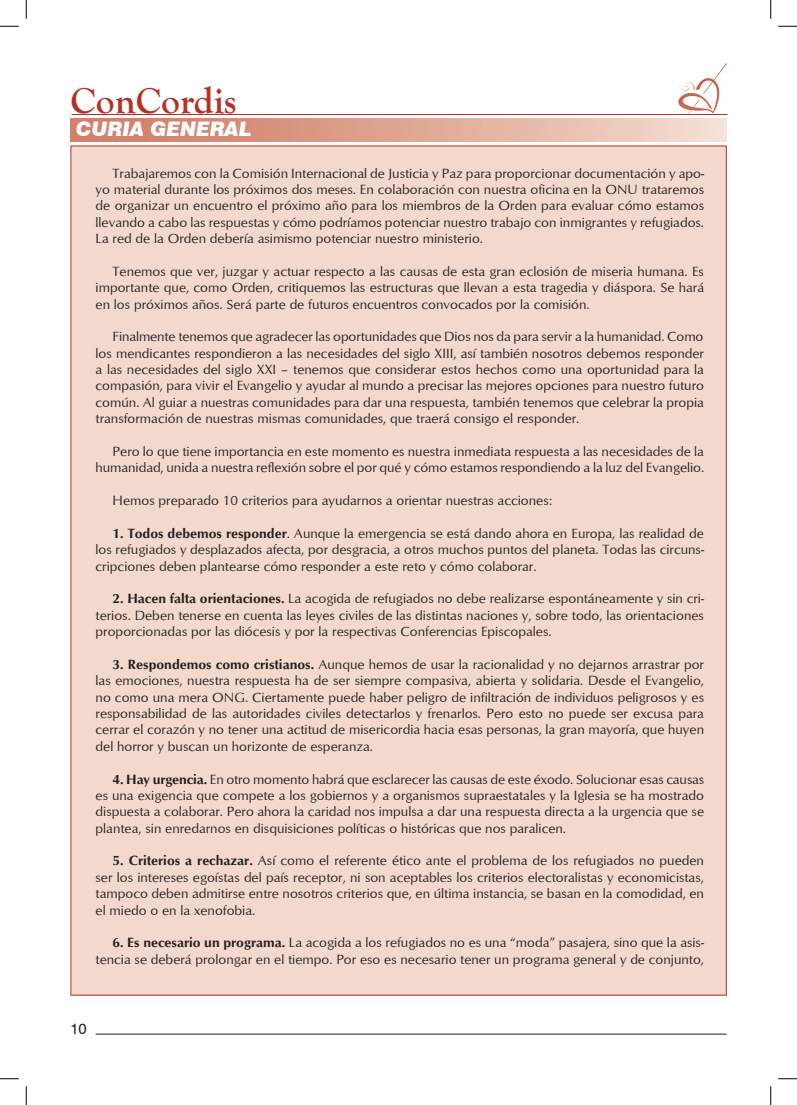
<style>
.page{position:relative;width:797px;height:1105px;background:#fff}
.page>*{position:absolute;margin:0;border:0;box-sizing:border-box;transform-origin:0 0}
.t1{font:700 37.5px "Goudy Old Style T";color:#b23326}
.Subtítulo_1{font:italic 900 20px "Swiss 721 BT";color:#fff}
.t2{font:15px "Swiss 721 BT";color:#231f20}
.GENERAL_11_13_1{font:13.75px/16.4px "Optimum";color:#231f20;text-align:justify}
.s1{font-weight:700}
</style>
<div class="page">
<hr style="left:72px;top:114px;width:655px;height:1px;background:#b23326">
<img style="left:678px;top:63px;width:49px;height:51px">
<hr style="left:96px;top:1034px;width:630px;height:1px;background:#231f20">
<div style="left:71px;top:146px;width:655px;height:849px;background:#f3d8cd"></div>
<svg style="left:0;top:25px;width:19px;height:2px"></svg>
<svg style="left:778px;top:25px;width:19px;height:2px"></svg>
<svg style="left:0;top:1078px;width:19px;height:1px"></svg>
<svg style="left:778px;top:1078px;width:19px;height:1px"></svg>
<svg style="left:25px;top:0;width:2px;height:19px"></svg>
<svg style="left:25px;top:1086px;width:2px;height:19px"></svg>
<svg style="left:770px;top:0;width:1px;height:19px"></svg>
<svg style="left:770px;top:1086px;width:1px;height:19px"></svg>
<p class="t1" style="left:71px;top:80px;width:168px">ConCordis</p>
<p class="Subtítulo_1" style="left:76px;top:117px;width:177px">CURIA GENERAL</p>
<p class="GENERAL_11_13_1" style="left:96px;top:164px;width:610px;text-indent:17px">Trabajaremos con la Comisión Internacional de Justicia y Paz para proporcionar documentación y apo&shy;yo material durante los próximos dos meses. En colaboración con nuestra oficina en la ONU trataremos de organizar un encuentro el próximo año para los miembros de la Orden para evaluar cómo estamos llevando a cabo las respuestas y cómo podríamos potenciar nuestro trabajo con inmigrantes y refugiados.<br>La red de la Orden debería asimismo potenciar nuestro ministerio.</p>
<p class="GENERAL_11_13_1" style="left:96px;top:263px;width:610px;text-indent:17px">Tenemos que ver, juzgar y actuar respecto a las causas de esta gran eclosión de miseria humana. Es importante que, como Orden, critiquemos las estructuras que llevan a esta tragedia y diáspora. Se hará en los próximos años. Será parte de futuros encuentros convocados por la comisión.</p>
<p class="GENERAL_11_13_1" style="left:96px;top:328px;width:610px;text-indent:17px">Finalmente tenemos que agradecer las oportunidades que Dios nos da para servir a la humanidad. Como los mendicantes respondieron a las necesidades del siglo XIII, así también nosotros debemos responder a las necesidades del siglo XXI – tenemos que considerar estos hechos como una oportunidad para la compasión, para vivir el Evangelio y ayudar al mundo a precisar las mejores opciones para nuestro futuro común. Al guiar a nuestras comunidades para dar una respuesta, también tenemos que celebrar la propia transformación de nuestras mismas comunidades, que traerá consigo el responder.</p>
<p class="GENERAL_11_13_1" style="left:96px;top:443px;width:610px;text-align:right">Pero lo que tiene importancia en este momento es nuestra inmediata respuesta a las necesidades de la humanidad, unida a nuestra reflexión sobre el por qué y cómo estamos respondiendo a la luz del Evangelio.</p>
<p class="GENERAL_11_13_1" style="left:113px;top:492px;width:441px">Hemos preparado 10 criterios para ayudarnos a orientar nuestras acciones:</p>
<p class="GENERAL_11_13_1" style="left:96px;top:525px;width:610px;text-indent:17px"><span class="s1">1. Todos debemos responder</span>. Aunque la emergencia se está dando ahora en Europa, las realidad de los refugiados y desplazados afecta, por desgracia, a otros muchos puntos del planeta. Todas las circuns&shy;cripciones deben plantearse cómo responder a este reto y cómo colaborar.</p>
<p class="GENERAL_11_13_1" style="left:96px;top:590px;width:610px;text-indent:17px"><span class="s1">2. Hacen falta orientaciones.</span> La acogida de refugiados no debe realizarse espontáneamente y sin cri&shy;terios. Deben tenerse en cuenta las leyes civiles de las distintas naciones y, sobre todo, las orientaciones proporcionadas por las diócesis y por la respectivas Conferencias Episcopales.</p>
<p class="GENERAL_11_13_1" style="left:96px;top:656px;width:610px;text-indent:17px"><span class="s1">3. Respondemos como cristianos.</span> Aunque hemos de usar la racionalidad y no dejarnos arrastrar por las emociones, nuestra respuesta ha de ser siempre compasiva, abierta y solidaria. Desde el Evangelio, no como una mera ONG. Ciertamente puede haber peligro de infiltración de individuos peligrosos y es responsabilidad de las autoridades civiles detectarlos y frenarlos. Pero esto no puede ser excusa para cerrar el corazón y no tener una actitud de misericordia hacia esas personas, la gran mayoría, que huyen del horror y buscan un horizonte de esperanza.</p>
<p class="GENERAL_11_13_1" style="left:96px;top:770px;width:610px;text-indent:17px"><span class="s1">4. Hay urgencia.</span> En otro momento habrá que esclarecer las causas de este éxodo. Solucionar esas causas es una exigencia que compete a los gobiernos y a organismos supraestatales y la Iglesia se ha mostrado dispuesta a colaborar. Pero ahora la caridad nos impulsa a dar una respuesta directa a la urgencia que se plantea, sin enredarnos en disquisiciones políticas o históricas que nos paralicen.</p>
<p class="GENERAL_11_13_1" style="left:96px;top:852px;width:610px;text-indent:17px"><span class="s1">5. Criterios a rechazar.</span> Así como el referente ético ante el problema de los refugiados no pueden ser los intereses egoístas del país receptor, ni son aceptables los criterios electoralistas y economicistas, tampoco deben admitirse entre nosotros criterios que, en última instancia, se basan en la comodidad, en el miedo o en la xenofobia.</p>
<p class="GENERAL_11_13_1" style="left:96px;top:934px;width:610px;text-align:right"><span class="s1">6. Es necesario un programa.</span> La acogida a los refugiados no es una “moda” pasajera, sino que la asis&shy;tencia se deberá prolongar en el tiempo. Por eso es necesario tener un programa general y de conjunto,</p>
<p class="t2" style="left:70px;top:1019px;width:18px">10</p>
</div>
